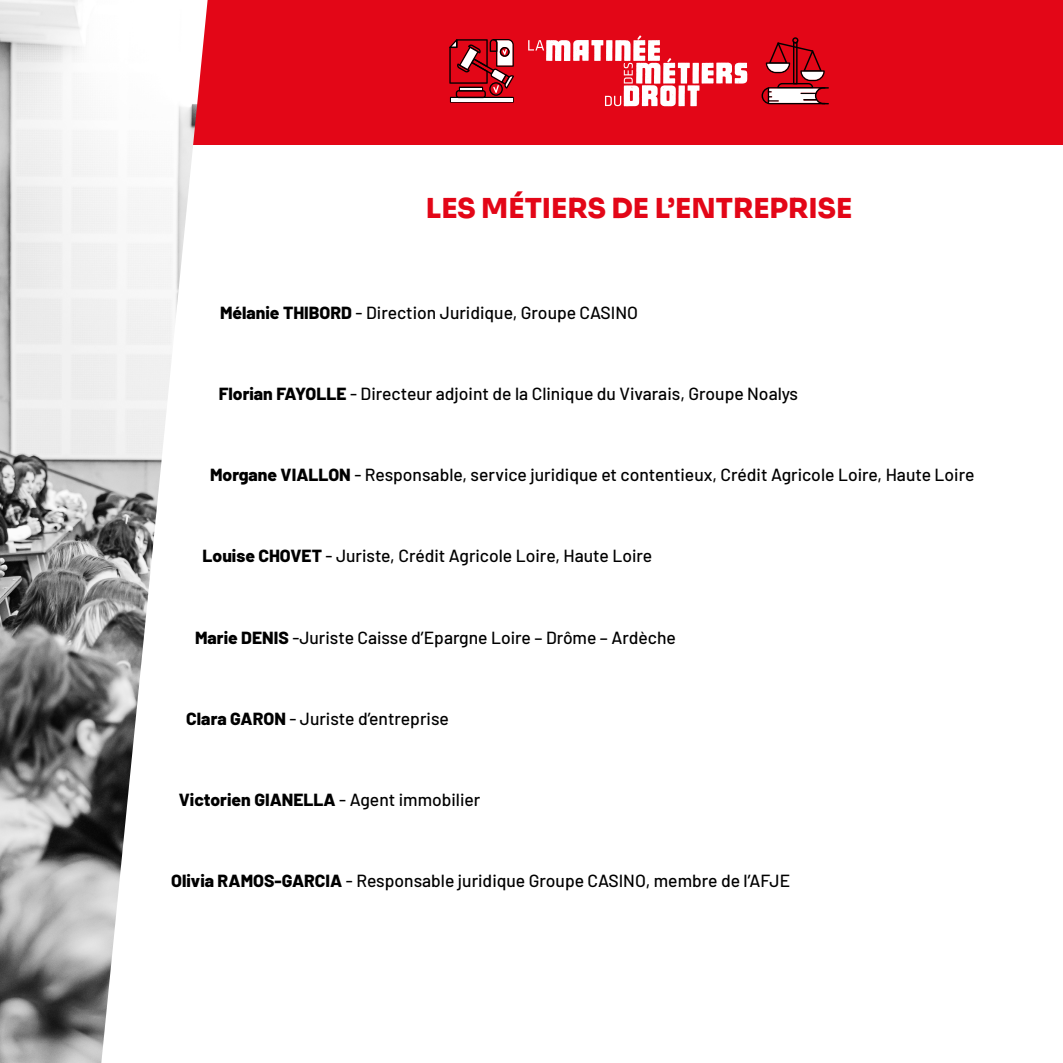
<style>
.page{position:relative;width:1063px;height:1063px;background:#fff}
.page>*{position:absolute;margin:0;border:0;box-sizing:border-box;transform-origin:0 0}
.t1{font:27.5px "Sora";color:#e30617}
.t2{font:500 17.5px "Barlow";color:#000}
.t3{font:800 17.5px "Barlow";color:#000}
.s1{font-weight:800}
.s2{font-weight:500}
</style>
<div class="page">
<div style="left:0;top:0;width:1063px;height:144px;background:#e30617"></div>
<svg style="left:528px;top:35px;width:219px;height:71px"></svg>
<svg style="left:449px;top:39px;width:65px;height:64px"></svg>
<svg style="left:762px;top:37px;width:67px;height:67px"></svg>
<img style="left:0;top:0;width:208px;height:1063px">
<h1 class="t1" style="left:426px;top:186px;width:428px">LES MÉTIERS DE L’ENTREPRISE</h1>
<p class="t2" style="left:220px;top:300px;width:419px"><span class="s1">Mélanie THIBORD</span> - Direction Juridique, Groupe CASINO</p>
<p class="t2" style="left:219px;top:381px;width:581px"><span class="s1">Florian FAYOLLE</span> - Directeur adjoint de la Clinique du Vivarais, Groupe Noalys</p>
<p class="t2" style="left:210px;top:462px;width:766px"><span class="s1">Morgane VIALLON</span> - Responsable, service juridique et contentieux, Crédit Agricole Loire, Haute Loire</p>
<p class="t2" style="left:203px;top:543px;width:451px"><span class="s1">Louise CHOVET</span> - Juriste, Crédit Agricole Loire, Haute Loire</p>
<p class="t2" style="left:195px;top:625px;width:482px"><span class="s1">Marie DENIS</span> -Juriste Caisse d’Epargne Loire – Drôme – Ardèche</p>
<p class="t2" style="left:186px;top:706px;width:264px"><span class="s1">Clara GARON</span> - Juriste d’entreprise</p>
<p class="t3" style="left:179px;top:787px;width:303px">Victorien GIANELLA <span class="s2">- Agent immobilier</span></p>
<p class="t2" style="left:171px;top:868px;width:620px"><span class="s1">Olivia RAMOS-GARCIA</span> - Responsable juridique Groupe CASINO, membre de l’AFJE</p>
</div>
